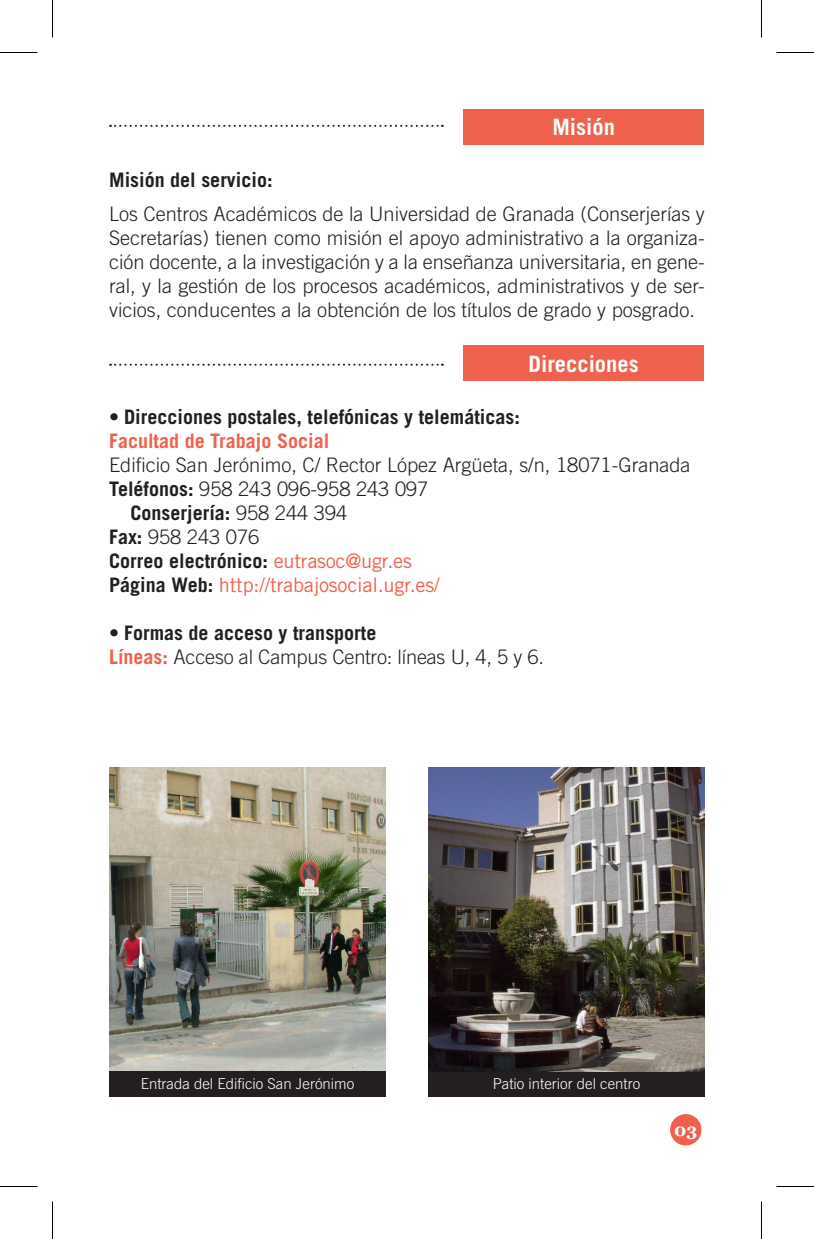
<style>
.page{position:relative;width:814px;height:1239px;background:#fff}
.page>*{position:absolute;margin:0;border:0;box-sizing:border-box;transform-origin:0 0}
.Título_sección{font:700 22.5px "Trade Gothic LT Std";color:#fff}
.Lista_color_carta_do{font:300 20px/24px "Trade Gothic LT Std";color:#231f20;text-align:justify}
.Viñetas_redonditas{font:700 20px "Trade Gothic LT Std";color:#231f20}
.Lista_negrita_dospun{font:700 20px "Trade Gothic LT Std";color:#231f20}
.Lista_negrita_dospun-2{font:300 20px "Trade Gothic LT Std";color:#231f20}
.Lista_negrita_dospun-3{font:20px "Trade Gothic LT Std";letter-spacing:-.01em;color:#ef614d}
.t1{font:700 20px "Trade Gothic LT Std";color:#ef614d}
.Titulito{font:700 20px "Trade Gothic LT Std";color:#231f20}
.Número_página{font:700 17.5px "Georgia";color:#fff}
.Normal_6_Centrado{font:300 15px "Trade Gothic LT Std";color:#fff}
.s1{font-weight:700}
.s2{font-weight:300}
.s3{font-weight:400;color:#ef614d}
.s4{font-weight:700;color:#231f20}
.s5{font-weight:700;color:#ef614d}
</style>
<div class="page">
<div style="left:670px;top:1114px;width:31px;height:31px;background:#ef614d;border-radius:50%"></div>
<svg style="left:110px;top:125px;width:333px;height:2px"></svg>
<div style="left:463px;top:109px;width:241px;height:36px;background:#ef614d"></div>
<svg style="left:110px;top:364px;width:333px;height:2px"></svg>
<div style="left:463px;top:346px;width:241px;height:35px;background:#ef614d"></div>
<img style="left:109px;top:768px;width:277px;height:303px">
<div style="left:109px;top:1071px;width:277px;height:25px;background:#231f20"></div>
<div style="left:428px;top:1071px;width:276px;height:25px;background:#231f20"></div>
<img style="left:428px;top:768px;width:276px;height:303px">
<hr style="left:0;top:52px;width:38px;height:1px;background:#000">
<hr style="left:776px;top:52px;width:38px;height:1px;background:#000">
<hr style="left:0;top:1186px;width:38px;height:1px;background:#000">
<hr style="left:776px;top:1186px;width:38px;height:1px;background:#000">
<hr style="left:52px;top:0;width:1px;height:37px;background:#000">
<hr style="left:52px;top:1201px;width:1px;height:38px;background:#000">
<hr style="left:761px;top:0;width:1px;height:37px;background:#000">
<hr style="left:761px;top:1201px;width:1px;height:38px;background:#000">
<p class="Título_sección" style="left:552px;top:113px;width:64px">Misión</p>
<p class="Titulito" style="left:109px;top:168px;width:165px">Misión del servicio:</p>
<p class="Lista_color_carta_do" style="left:109px;top:202px;width:597px">Los Centros Académicos de la Universidad de Granada (Conserjerías y Secretarías) tienen como misión el apoyo administrativo a la organiza&shy;ción docente, a la investigación y a la enseñanza universitaria, en gene&shy;ral, y la gestión de los procesos académicos, administrativos y de ser&shy;vicios, conducentes a la obtención de los títulos de grado y posgrado.</p>
<p class="Título_sección" style="left:528px;top:350px;width:112px">Direcciones</p>
<p class="Viñetas_redonditas" style="left:109px;top:404px;width:412px">• Direcciones postales, telefónicas y telemáticas:</p>
<p class="t1" style="left:109px;top:428px;width:222px">Facultad de Trabajo Social</p>
<p class="Lista_color_carta_do" style="left:109px;top:453px;width:583px">Edificio San Jerónimo, C/ Rector López Argüeta, s/n, 18071-Granada</p>
<p class="Lista_negrita_dospun-2" style="left:109px;top:477px;width:321px"><span class="s1">Teléfonos:</span> 958 243 096-958 243 097</p>
<p class="Lista_negrita_dospun" style="left:130px;top:500px;width:218px">Conserjería: <span class="s2">958 244 394</span></p>
<p class="Lista_negrita_dospun-2" style="left:109px;top:525px;width:152px"><span class="s1">Fax:</span> 958 243 076</p>
<p class="Lista_negrita_dospun" style="left:109px;top:548px;width:304px">Correo electrónico: <span class="s3">eutrasoc@ugr.es</span></p>
<p class="Lista_negrita_dospun-3" style="left:109px;top:573px;width:332px"><span class="s4">Página Web:</span> http://trabajosocial.ugr.es/</p>
<p class="Viñetas_redonditas" style="left:109px;top:620px;width:269px">• Formas de acceso y transporte</p>
<p class="Lista_color_carta_do" style="left:109px;top:645px;width:436px"><span class="s5">Líneas:</span> Acceso al Campus Centro: líneas U, 4, 5 y 6.</p>
<p class="Normal_6_Centrado" style="left:141px;top:1075px;width:215px">Entrada del Edificio San Jerónimo</p>
<p class="Normal_6_Centrado" style="left:493px;top:1075px;width:149px">Patio interior del centro</p>
<p class="Número_página" style="left:674px;top:1120px;width:25px">03</p>
</div>
